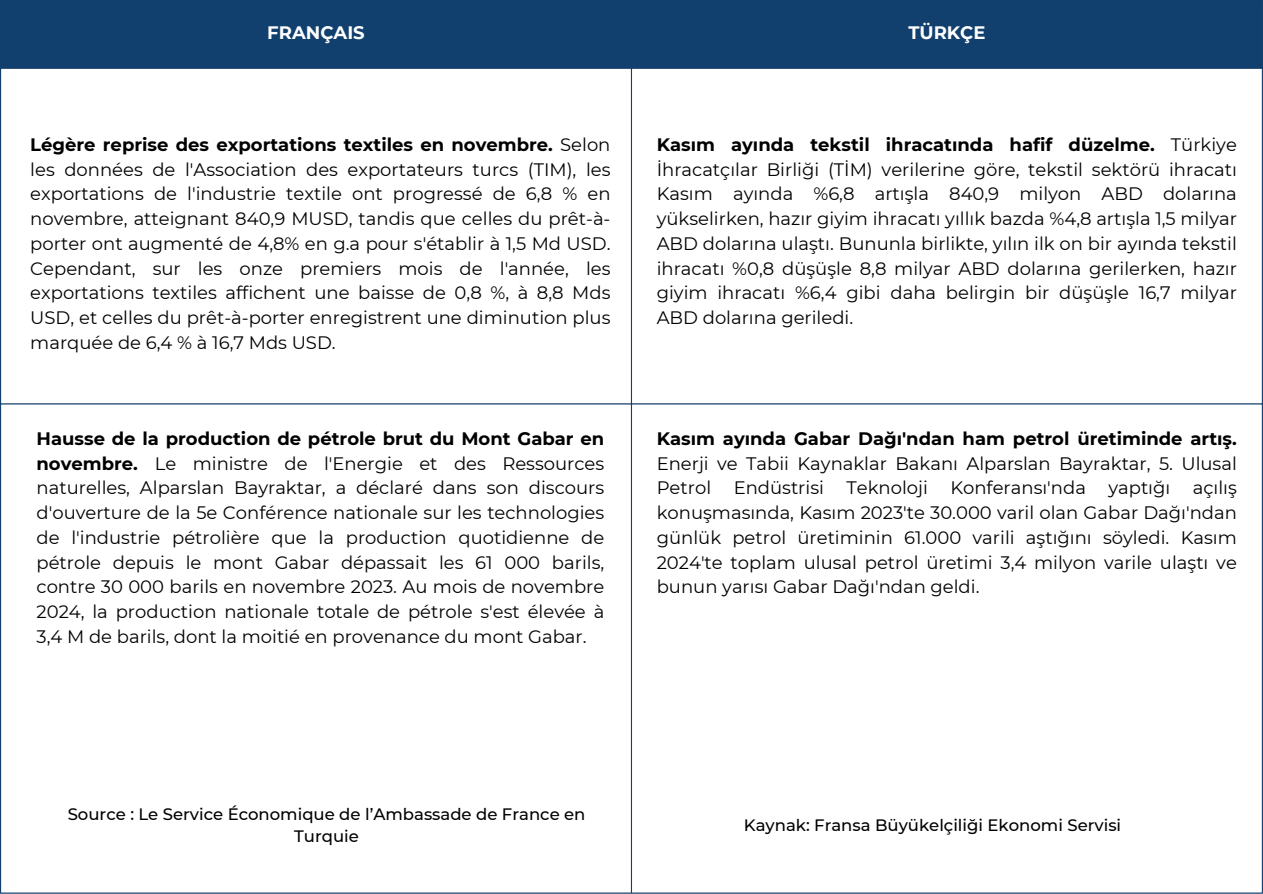
<style>
.page{position:relative;width:1263px;height:894px;background:#fff}
.page>*{position:absolute;margin:0;border:0;box-sizing:border-box;transform-origin:0 0}
.t1{font:18px/24.8px "Montserrat";color:#000;text-align:justify}
.t2{font:700 18px "Montserrat";color:#fff}
.t3{font:500 16.5px/22.5px "Montserrat";color:#000;text-align:center}
.s1{font-weight:700}
</style>
<div class="page">
<div style="left:1px;top:1px;width:1261px;height:67px;background:#11406f"></div>
<hr style="left:0;top:1px;width:1px;height:891px;background:#11406f">
<hr style="left:631px;top:1px;width:1px;height:891px;background:#11406f">
<hr style="left:1262px;top:1px;width:1px;height:891px;background:#11406f">
<hr style="left:0;top:0;width:1263px;height:1px;background:#11406f">
<hr style="left:0;top:68px;width:1263px;height:1px;background:#11406f">
<hr style="left:0;top:403px;width:1263px;height:1px;background:#11406f">
<hr style="left:0;top:892px;width:1263px;height:1px;background:#11406f">
<p class="t2" style="left:267px;top:22px;width:99px">FRANÇAIS</p>
<p class="t2" style="left:908px;top:22px;width:79px">TÜRKÇE</p>
<p class="t1" style="left:30px;top:132px;width:582px"><span class="s1">Légère reprise des exportations textiles en novembre.</span> Selon les données de l'Association des exportateurs turcs (TIM), les exportations de l'industrie textile ont progressé de 6,8 % en novembre, atteignant 840,9 MUSD, tandis que celles du prêt-à&shy;porter ont augmenté de 4,8% en g.a pour s'établir à 1,5 Md USD.<br>Cependant, sur les onze premiers mois de l'année, les exportations textiles affichent une baisse de 0,8 %, à 8,8 Mds USD, et celles du prêt-à-porter enregistrent une diminution plus marquée de 6,4 % à 16,7 Mds USD.</p>
<p class="t1" style="left:657px;top:132px;width:582px"><span class="s1">Kasım ayında tekstil ihracatında hafif düzelme.</span> Türkiye İhracatçılar Birliği (TİM) verilerine göre, tekstil sektörü ihracatı Kasım ayında %6,8 artışla 840,9 milyon ABD dolarına yükselirken, hazır giyim ihracatı yıllık bazda %4,8 artışla 1,5 milyar ABD dolarına ulaştı. Bununla birlikte, yılın ilk on bir ayında tekstil ihracatı %0,8 düşüşle 8,8 milyar ABD dolarına gerilerken, hazır giyim ihracatı %6,4 gibi daha belirgin bir düşüşle 16,7 milyar ABD dolarına geriledi.</p>
<h1 class="t1" style="left:37px;top:426px;width:569px"><span class="s1">Hausse de la production de pétrole brut du Mont Gabar en novembre.</span> Le ministre de l'Energie et des Ressources naturelles, Alparslan Bayraktar, a déclaré dans son discours d'ouverture de la 5e Conférence nationale sur les technologies de l'industrie pétrolière que la production quotidienne de pétrole depuis le mont Gabar dépassait les 61 000 barils, contre 30 000 barils en novembre 2023. Au mois de novembre 2024, la production nationale totale de pétrole s'est élevée à 3,4 M de barils, dont la moitié en provenance du mont Gabar.</h1>
<h1 class="t1" style="left:657px;top:426px;width:582px"><span class="s1">Kasım ayında Gabar Dağı'ndan ham petrol üretiminde artış.<br></span>Enerji ve Tabii Kaynaklar Bakanı Alparslan Bayraktar, 5. Ulusal Petrol Endüstrisi Teknoloji Konferansı'nda yaptığı açılış konuşmasında, Kasım 2023'te 30.000 varil olan Gabar Dağı'ndan günlük petrol üretiminin 61.000 varili aştığını söyledi. Kasım 2024'te toplam ulusal petrol üretimi 3,4 milyon varile ulaştı ve bunun yarısı Gabar Dağı'ndan geldi.</h1>
<p class="t3" style="left:68px;top:802px;width:519px">Source : Le Service Économique de l’Ambassade de France en<br>Turquie</p>
<p class="t3" style="left:744px;top:813px;width:379px">Kaynak: Fransa Büyükelçiliği Ekonomi Servisi</p>
</div>
